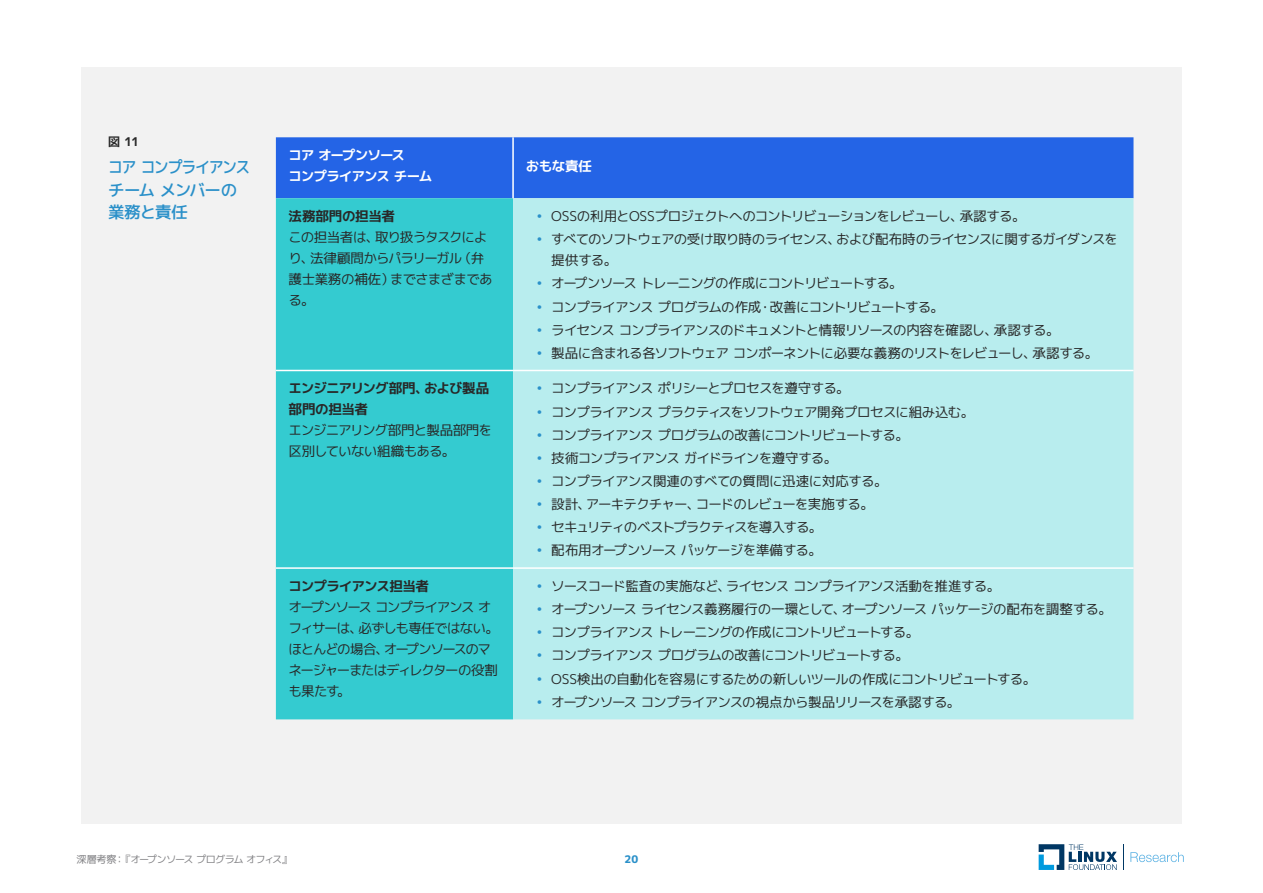
<style>
.page{position:relative;width:1263px;height:893px;background:#fff}
.page>*{position:absolute;margin:0;border:0;box-sizing:border-box;transform-origin:0 0}
.t1{font:500 16.5px/22.5px "MPLUS1 p";letter-spacing:-.08em;color:#2a90c9;scale:.9 1}
.t2{font:13.5px/21px "MPLUS1 p";letter-spacing:-.065em;color:#282828}
.t3{font:13.5px/21px "MPLUS1 p";letter-spacing:-.09em;color:#282828}
.t4{font:700 13.5px/21px "MPLUS1 p";letter-spacing:-.03em;color:#282828}
.t5{font:13.5px "MPLUS1 p";letter-spacing:-.035em;color:#282828}
.t6{font:700 13.5px/21px "MPLUS1 p";letter-spacing:-.065em;color:#fff}
.t7{font:13.5px "MPLUS1 p";letter-spacing:-.085em;color:#282828}
.t8{font:700 13.5px "MPLUS1 p";letter-spacing:-.06em;color:#282828}
.t9{font:700 12px "MPLUS1 p";color:#282828}
.t10{font:800 10.5px "MPLUS1 p";color:#2a90c9}
.t11{font:10.2px "MPLUS1 p";letter-spacing:-.07em;color:#808083}
.s1{font-weight:700;color:#2a90c9}
</style>
<div class="page">
<svg style="left:1039px;top:845px;width:78px;height:24px"></svg>
<svg style="left:1123px;top:845px;width:1px;height:24px"></svg>
<svg style="left:1130px;top:852px;width:54px;height:10px"></svg>
<div style="left:81px;top:68px;width:1101px;height:756px;background:#f2f2f2"></div>
<div style="left:276px;top:137px;width:857px;height:61px;background:#2464e6"></div>
<div style="left:276px;top:198px;width:237px;height:521px;background:#34cbd0"></div>
<div style="left:513px;top:198px;width:620px;height:521px;background:#b8edee"></div>
<hr style="left:512px;top:137px;width:2px;height:61px;background:#fff">
<hr style="left:276px;top:370px;width:237px;height:1px;background:#fff">
<hr style="left:513px;top:370px;width:620px;height:1px;background:#fff">
<hr style="left:276px;top:567px;width:237px;height:2px;background:#fff">
<hr style="left:513px;top:567px;width:620px;height:2px;background:#fff">
<p class="t9" style="left:108px;top:133px;width:33px">図 11</p>
<p class="t1" style="left:108px;top:156px;width:160px">コア コンプライアンスチーム メンバーの業務と責任</p>
<p class="t6" style="left:289px;top:145px;width:145px">コア オープンソース<br>コンプライアンス チーム</p>
<p class="t6" style="left:526px;top:155px;width:68px">おもな責任</p>
<p class="t4" style="left:289px;top:206px;width:108px">法務部門の担当者</p>
<p class="t2" style="left:289px;top:227px;width:205px">この担当者は、取り扱うタスクにより、法律顧問からパラリーガル（弁護士業務の補佐）までさまざまである。</p>
<p class="t2" style="left:536px;top:206px;width:491px"><span class="s1">•</span> OSSの利用とOSSプロジェクトへのコントリビューションをレビューし、承認する。</p>
<p class="t2" style="left:551px;top:229px;width:568px;text-indent:-15px"><span class="s1">•</span> すべてのソフトウェアの受け取り時のライセンス、および配布時のライセンスに関するガイダンスを提供する。</p>
<p class="t3" style="left:536px;top:273px;width:368px"><span class="s1">•</span> オープンソース トレーニングの作成にコントリビュートする。</p>
<p class="t2" style="left:536px;top:296px;width:409px"><span class="s1">•</span> コンプライアンス プログラムの作成・改善にコントリビュートする。</p>
<p class="t2" style="left:536px;top:319px;width:525px"><span class="s1">•</span> ライセンス コンプライアンスのドキュメントと情報リソースの内容を確認し、承認する。</p>
<p class="t2" style="left:536px;top:342px;width:563px"><span class="s1">•</span> 製品に含まれる各ソフトウェア コンポーネントに必要な義務のリストをレビューし、承認する。</p>
<p class="t4" style="left:289px;top:378px;width:202px">エンジニアリング部門、および製品部門の担当者</p>
<p class="t2" style="left:289px;top:420px;width:205px">エンジニアリング部門と製品部門を区別していない組織もある。</p>
<p class="t8" style="left:289px;top:576px;width:142px">コンプライアンス担当者</p>
<p class="t3" style="left:289px;top:597px;width:212px">オープンソース コンプライアンス オフィサーは、必ずしも専任ではない。ほとんどの場合、オープンソースのマネージャーまたはディレクターの役割も果たす。</p>
<p class="t2" style="left:536px;top:378px;width:315px"><span class="s1">•</span> コンプライアンス ポリシーとプロセスを遵守する。</p>
<p class="t2" style="left:536px;top:401px;width:440px"><span class="s1">•</span> コンプライアンス プラクティスをソフトウェア開発プロセスに組み込む。</p>
<p class="t2" style="left:536px;top:424px;width:374px"><span class="s1">•</span> コンプライアンス プログラムの改善にコントリビュートする。</p>
<p class="t2" style="left:536px;top:447px;width:303px"><span class="s1">•</span> 技術コンプライアンス ガイドラインを遵守する。</p>
<p class="t5" style="left:536px;top:471px;width:353px"><span class="s1">•</span> コンプライアンス関連のすべての質問に迅速に対応する。</p>
<p class="t2" style="left:536px;top:494px;width:339px"><span class="s1">•</span> 設計、アーキテクチャー、コードのレビューを実施する。</p>
<p class="t7" style="left:536px;top:518px;width:288px"><span class="s1">•</span> セキュリティのベストプラクティスを導入する。</p>
<p class="t2" style="left:536px;top:540px;width:287px"><span class="s1">•</span> 配布用オープンソース パッケージを準備する。</p>
<p class="t2" style="left:536px;top:576px;width:465px"><span class="s1">•</span> ソースコード監査の実施など、ライセンス コンプライアンス活動を推進する。</p>
<p class="t2" style="left:536px;top:599px;width:577px"><span class="s1">•</span> オープンソース ライセンス義務履行の一環として、オープンソース パッケージの配布を調整する。</p>
<p class="t2" style="left:536px;top:622px;width:384px"><span class="s1">•</span> コンプライアンス トレーニングの作成にコントリビュートする。</p>
<p class="t2" style="left:536px;top:645px;width:374px"><span class="s1">•</span> コンプライアンス プログラムの改善にコントリビュートする。</p>
<p class="t2" style="left:536px;top:668px;width:501px"><span class="s1">•</span> OSS検出の自動化を容易にするための新しいツールの作成にコントリビュートする。</p>
<p class="t2" style="left:536px;top:691px;width:426px"><span class="s1">•</span> オープンソース コンプライアンスの視点から製品リリースを承認する。</p>
<p class="t11" style="left:77px;top:852px;width:217px">深層考察：『オープンソース プログラム オフィス』</p>
<p class="t10" style="left:625px;top:852px;width:15px">20</p>
</div>
